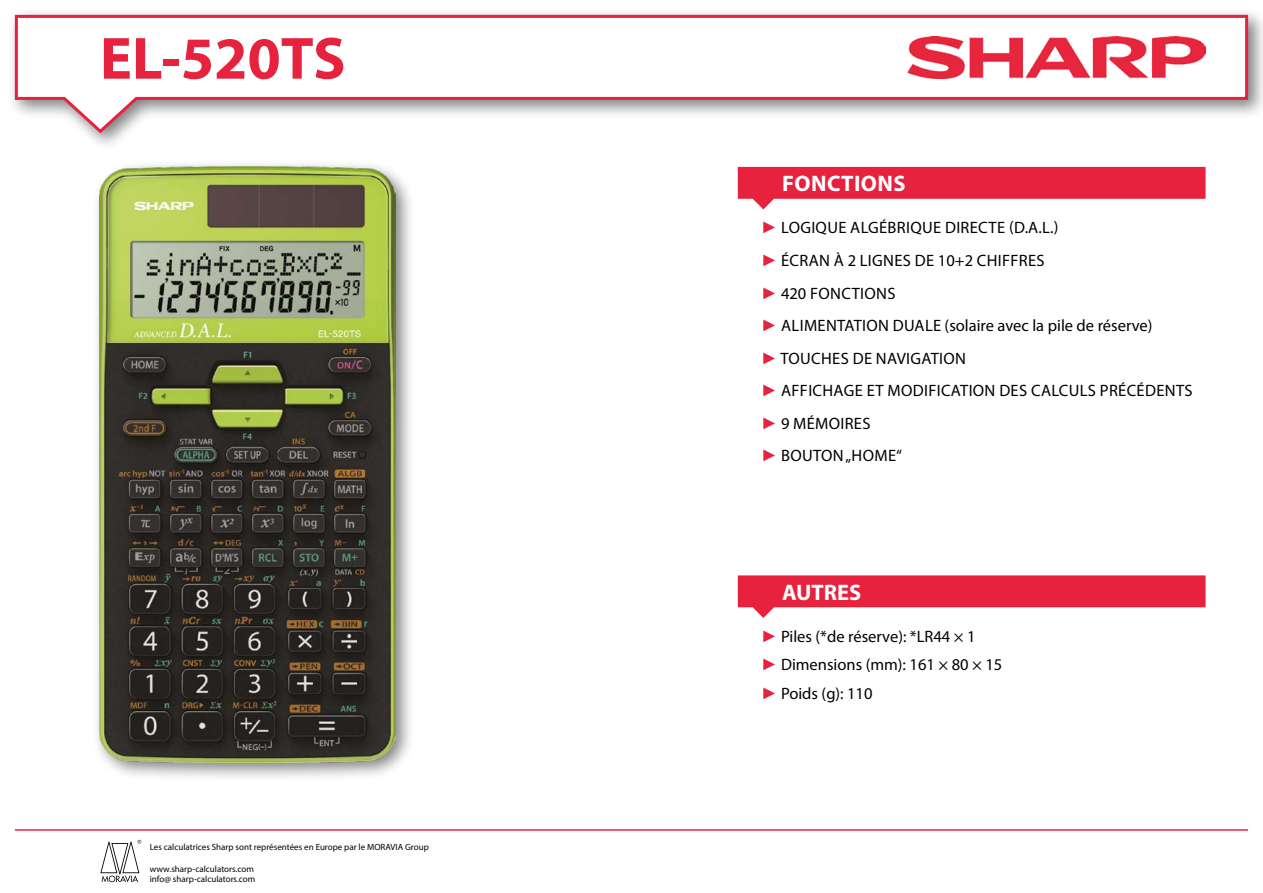
<style>
.page{position:relative;width:1263px;height:893px;background:#fff}
.page>*{position:absolute;margin:0;border:0;box-sizing:border-box;transform-origin:0 0}
.t1{font:700 60px "Myriad Pro";color:#e6223e}
.t2{font:700 22.5px "Myriad Pro";letter-spacing:.02em;color:#fff}
.t3{font:16.5px "Myriad Pro";letter-spacing:.02em;color:#000}
.t4{font:16.5px "Myriad Pro";color:#000}
.t5{font:9px/10.8px "Myriad Pro";color:#000}
.s1{font-family:"Arial";color:#e6223e}
</style>
<div class="page">
<svg style="left:13px;top:13px;width:1236px;height:122px"></svg>
<img style="left:907px;top:36px;width:298px;height:43px">
<hr style="left:15px;top:829px;width:1233px;height:2px;background:#e6223e">
<svg style="left:100px;top:840px;width:41px;height:42px"></svg>
<div style="left:92px;top:159px;width:324px;height:624px;background:#000;opacity:.5"></div>
<img style="left:100px;top:167px;width:296px;height:595px">
<svg style="left:738px;top:167px;width:467px;height:42px"></svg>
<svg style="left:738px;top:575px;width:467px;height:43px"></svg>
<p class="t1" style="left:100px;top:19px;width:247px">EL-520TS</p>
<p class="t5" style="left:150px;top:841px;width:281px">Les calculatrices Sharp sont représentées en Europe par le MORAVIA Group</p>
<p class="t5" style="left:150px;top:863px;width:107px">www.sharp-calculators.com info@ sharp-calculators.com</p>
<p class="t2" style="left:782px;top:169px;width:125px">FONCTIONS</p>
<p class="t3" style="left:761px;top:218px;width:299px"><span class="s1">►</span> LOGIQUE ALGÉBRIQUE DIRECTE (D.A.L.)</p>
<p class="t3" style="left:761px;top:250px;width:285px"><span class="s1">►</span> ÉCRAN À 2 LIGNES DE 10+2 CHIFFRES</p>
<p class="t3" style="left:761px;top:283px;width:136px"><span class="s1">►</span> 420 FONCTIONS</p>
<p class="t4" style="left:761px;top:315px;width:393px"><span class="s1">►</span> ALIMENTATION DUALE (solaire avec la pile de réserve)</p>
<p class="t3" style="left:761px;top:348px;width:206px"><span class="s1">►</span> TOUCHES DE NAVIGATION</p>
<p class="t3" style="left:761px;top:381px;width:433px"><span class="s1">►</span> AFFICHAGE ET MODIFICATION DES CALCULS PRÉCÉDENTS</p>
<p class="t3" style="left:761px;top:413px;width:111px"><span class="s1">►</span> 9 MÉMOIRES</p>
<p class="t3" style="left:761px;top:446px;width:142px"><span class="s1">►</span> BOUTON „HOME“</p>
<p class="t2" style="left:782px;top:578px;width:81px">AUTRES</p>
<p class="t4" style="left:761px;top:626px;width:216px"><span class="s1">►</span> Piles (*de réserve): *LR44 × 1</p>
<p class="t4" style="left:761px;top:655px;width:243px"><span class="s1">►</span> Dimensions (mm): 161 × 80 × 15</p>
<p class="t4" style="left:761px;top:683px;width:113px"><span class="s1">►</span> Poids (g): 110</p>
</div>
